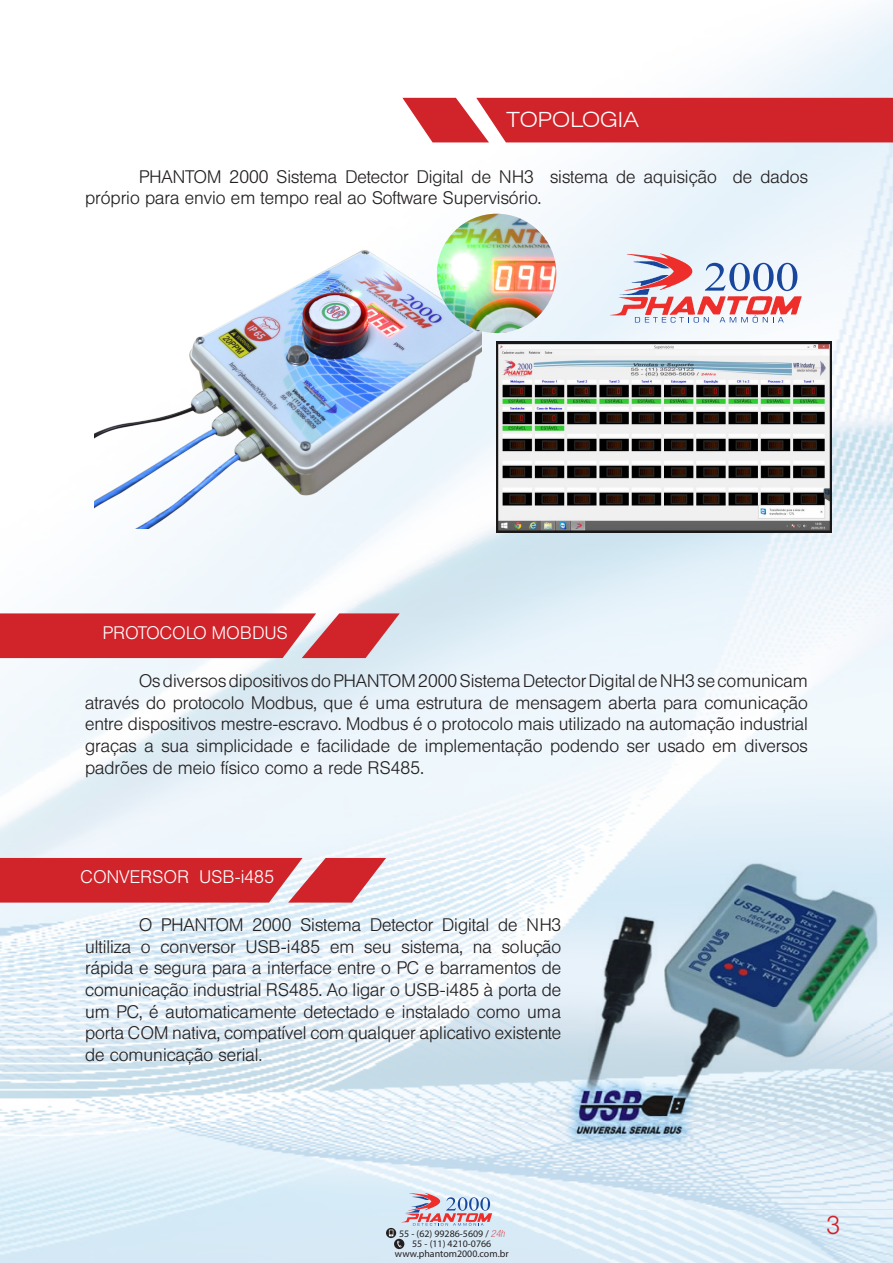
<style>
.page{position:relative;width:893px;height:1263px;background:#fff}
.page>*{position:absolute;margin:0;border:0;box-sizing:border-box;transform-origin:0 0}
.t1{font:300 25.5px "Helvetica BQ";color:#d1232a}
.t2{font:300 expanded 21px "Swiss 721 BT";color:#fff}
.t3{font:300 18px/21.6px "Helvetica BQ";color:#231f20;text-align:justify}
.t4{font:300 18px "Helvetica BQ";letter-spacing:.02em;color:#fff}
.t5{font:9.9px/9.9px "Myriad Pro";color:#231f20;text-align:center}
.s1{font-family:"Helvetica Neue";font-weight:100;font-style:italic;font-stretch:condensed;color:#d1232a}
</style>
<div class="page">
<img style="left:0;top:5px;width:893px;height:1258px">
<svg style="left:386px;top:1228px;width:10px;height:10px"></svg>
<svg style="left:394px;top:1239px;width:10px;height:10px"></svg>
<svg style="left:389px;top:1193px;width:103px;height:54px;background:#cccad8"></svg>
<svg style="left:402px;top:98px;width:491px;height:44px;background:#d43238"></svg>
<svg style="left:0;top:613px;width:400px;height:45px;background:#d2373e"></svg>
<svg style="left:0;top:858px;width:386px;height:44px;background:#d3373e"></svg>
<img style="left:540px;top:852px;width:344px;height:310px">
<img style="left:94px;top:240px;width:387px;height:289px">
<img style="left:437px;top:214px;width:119px;height:119px;border-radius:60px">
<svg style="left:610px;top:253px;width:192px;height:70px"></svg>
<img style="left:497px;top:342px;width:334px;height:190px">
<p class="t2" style="left:506px;top:107px;width:134px">TOPOLOGIA</p>
<p class="t3" style="left:85px;top:166px;width:724px;text-indent:54px">PHANTOM 2000 Sistema Detector Digital de NH3 sistema de aquisição de dados próprio para envio em tempo real ao Software Supervisório.</p>
<p class="t4" style="left:103px;top:622px;width:186px">PROTOCOLO MOBDUS</p>
<p class="t3" style="left:85px;top:670px;width:724px;text-indent:54px">Os diversos dipositivos do PHANTOM 2000 Sistema Detector Digital de NH3 se comunicam através do protocolo Modbus, que é uma estrutura de mensagem aberta para comunicação entre dispositivos mestre-escravo. Modbus é o protocolo mais utilizado na automação industrial graças a sua simplicidade e facilidade de implementação podendo ser usado em diversos padrões de meio físico como a rede RS485.</p>
<p class="t4" style="left:81px;top:867px;width:195px">CONVERSOR USB-i485</p>
<p class="t3" style="left:85px;top:914px;width:478px;text-indent:54px">O PHANTOM 2000 Sistema Detector Digital de NH3 ultiliza o conversor USB-i485 em seu sistema, na solução rápida e segura para a interface entre o PC e barramentos de comunicação industrial RS485. Ao ligar o USB-i485 à porta de um PC, é automaticamente detectado e instalado como uma porta COM nativa, compatível com qualquer aplicativo existente de comunicação serial.</p>
<p class="t5" style="left:399px;top:1228px;width:107px">55 - (62) 99286-5609 / <span class="s1">24h</span></p>
<p class="t5" style="left:395px;top:1238px;width:115px">55 - (11) 4210-0766 www.phantom2000.com.br</p>
<h1 class="t1" style="left:826px;top:1211px;width:15px">3</h1>
</div>
